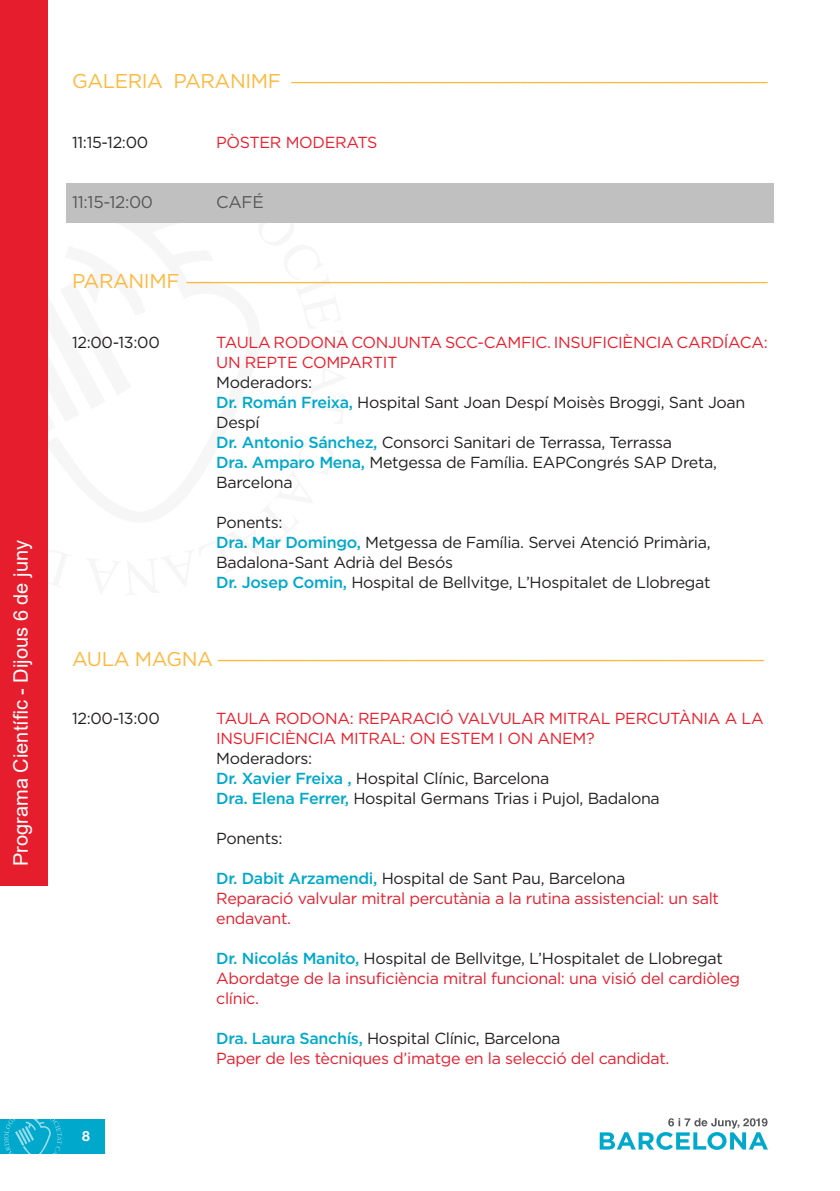
<style>
.page{position:relative;width:840px;height:1191px;background:#fff}
.page>*{position:absolute;margin:0;border:0;box-sizing:border-box;transform-origin:0 0}
.t1{font:20px "Gotham";letter-spacing:-.02em;color:#fdb93e}
.t2{font:20px "Arial";color:#fff}
.t3{font:17px "Gotham";letter-spacing:-.02em;color:#57585a}
.t4{font:16px/20px "Gotham";letter-spacing:-.02em;color:#231f20}
.t5{font:16px/20px "Gotham";letter-spacing:-.02em;color:#e61d2c}
.t6{font:16px/20px "Gotham";letter-spacing:-.02em;color:#ee1b2a}
.t7{font:700 14px "Helvetica Neue LT Std";color:#fff}
.s1{font-weight:500;color:#00a8cb}
.s2{color:#231f20}
</style>
<div class="page">
<div style="left:0;top:1119px;width:104px;height:34px;background:#00a8cb"></div>
<svg style="left:4px;top:1119px;width:58px;height:35px"></svg>
<svg style="left:599px;top:1118px;width:168px;height:31px"></svg>
<div style="left:66px;top:183px;width:707px;height:40px;background:#c0c0c0"></div>
<div style="left:0;top:0;width:48px;height:885px;background:#e61d2c"></div>
<p class="t2" style="left:7px;top:866px;width:327px;rotate:-90deg">Programa Científic - Dijous 6 de juny</p>
<p class="t1" style="left:72px;top:60px;width:697px">GALERIA PARANIMF _________________________________________</p>
<p class="t4" style="left:72px;top:132px;width:78px">11:15-12:00</p>
<p class="t6" style="left:216px;top:132px;width:163px">PÒSTER MODERATS</p>
<p class="t3" style="left:72px;top:191px;width:82px">11:15-12:00</p>
<p class="t3" style="left:216px;top:191px;width:49px">CAFÉ</p>
<p class="t1" style="left:72px;top:260px;width:697px">PARANIMF __________________________________________________</p>
<p class="t4" style="left:72px;top:332px;width:89px">12:00-13:00</p>
<p class="t6" style="left:216px;top:332px;width:553px">TAULA RODONA CONJUNTA SCC-CAMFIC. INSUFICIÈNCIA CARDÍACA:<br>UN REPTE COMPARTIT</p>
<p class="t4" style="left:216px;top:372px;width:530px">Moderadors:<br><span class="s1">Dr. Román Freixa,</span> Hospital Sant Joan Despí Moisès Broggi, Sant Joan Despí<br><span class="s1">Dr. Antonio Sánchez,</span> Consorci Sanitari de Terrassa, Terrassa<br><span class="s1">Dra. Amparo Mena,</span> Metgessa de Família. EAPCongrés SAP Dreta, Barcelona</p>
<p class="t4" style="left:216px;top:512px;width:495px">Ponents:<br><span class="s1">Dra. Mar Domingo,</span> Metgessa de Família. Servei Atenció Primària, Badalona-Sant Adrià del Besós<br><span class="s1">Dr. Josep Comin,</span> Hospital de Bellvitge, L’Hospitalet de Llobregat</p>
<p class="t1" style="left:72px;top:638px;width:693px">AULA MAGNA _______________________________________________</p>
<p class="t4" style="left:72px;top:708px;width:89px">12:00-13:00</p>
<p class="t6" style="left:216px;top:708px;width:548px">TAULA RODONA: REPARACIÓ VALVULAR MITRAL PERCUTÀNIA A LA<br>INSUFICIÈNCIA MITRAL: ON ESTEM I ON ANEM?</p>
<p class="t4" style="left:216px;top:748px;width:445px">Moderadors:<br><span class="s1">Dr. Xavier Freixa ,</span> Hospital Clínic, Barcelona<br><span class="s1">Dra. Elena Ferrer,</span> Hospital Germans Trias i Pujol, Badalona</p>
<p class="t4" style="left:216px;top:828px;width:68px">Ponents:</p>
<p class="t5" style="left:216px;top:868px;width:504px"><span class="s1">Dr. Dabit Arzamendi,</span> <span class="s2">Hospital de Sant Pau, Barcelona<br></span>Reparació valvular mitral percutània a la rutina assistencial: un salt endavant.</p>
<p class="t5" style="left:216px;top:948px;width:525px"><span class="s1">Dr. Nicolás Manito,</span> <span class="s2">Hospital de Bellvitge, L’Hospitalet de Llobregat<br></span>Abordatge de la insuficiència mitral funcional: una visió del cardiòleg clínic.</p>
<p class="t5" style="left:216px;top:1028px;width:454px"><span class="s1">Dra. Laura Sanchís,</span> <span class="s2">Hospital Clínic, Barcelona<br></span>Paper de les tècniques d’imatge en la selecció del candidat.</p>
<p class="t7" style="left:82px;top:1127px;width:9px">8</p>
</div>
